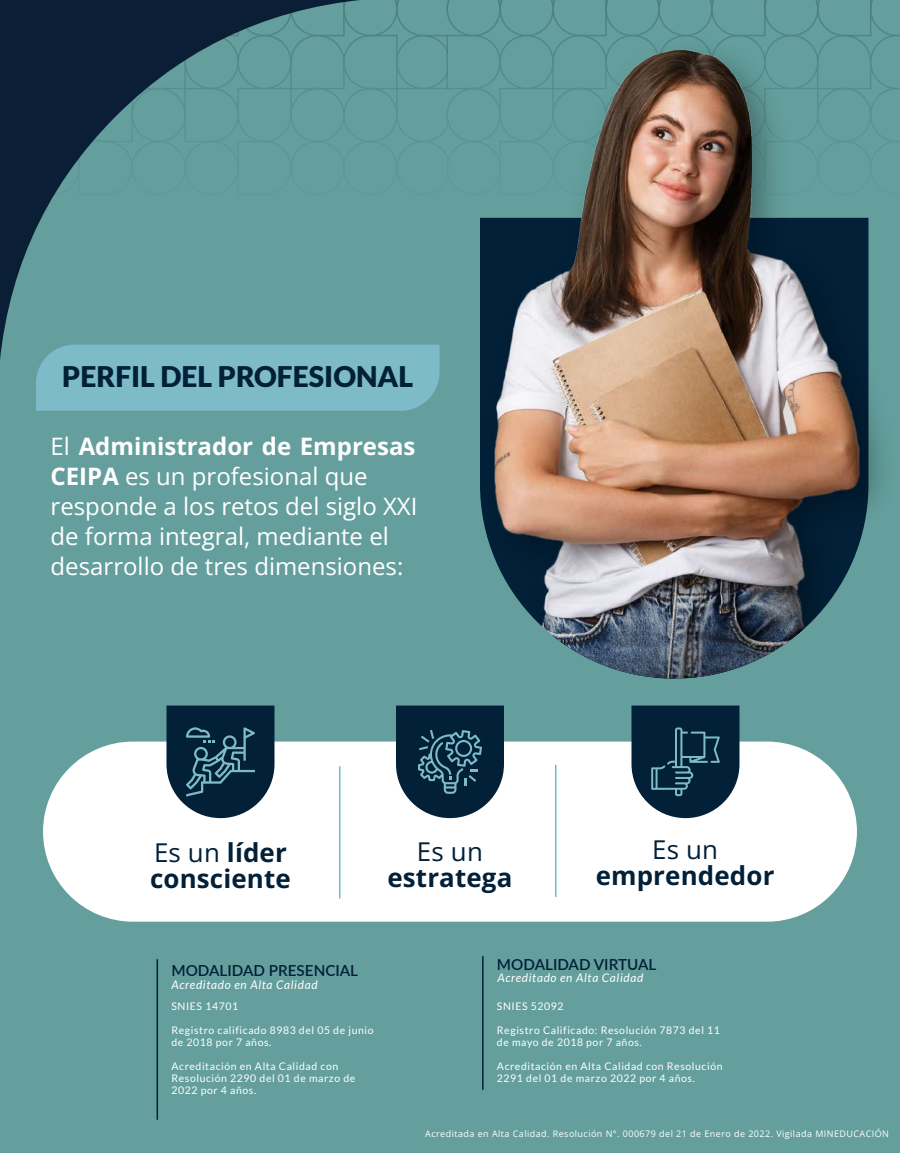
<style>
.page{position:relative;width:900px;height:1153px;background:#fff}
.page>*{position:absolute;margin:0;border:0;box-sizing:border-box;transform-origin:0 0}
.t1{font:900 28.35px "Lato";color:#022038}
.t2{font:700 25.95px/26px "Open Sans";letter-spacing:.005em;color:#022038}
.t3{font:25.95px "Open Sans";letter-spacing:.005em;color:#022038}
.t4{font:24px/30px "Open Sans";color:#fff}
.t5{font:600 15.15px "Lato";color:#022038}
.t6{font:italic 11.85px "Lato";letter-spacing:.055em;color:#fff}
.t7{font:10.5px/12px "Lato";letter-spacing:.055em;color:#fff}
.t8{font:9px "Open Sans";letter-spacing:.05em;color:#fff}
.s1{font-weight:700}
.s2{font-weight:400}
</style>
<div class="page">
<div style="left:0;top:0;width:900px;height:1152px;background:#649f9d"></div>
<svg style="left:0;top:0;width:383px;height:360px"></svg>
<div style="left:43px;top:741px;width:814px;height:180px;background:#fff;border-radius:90px"></div>
<hr style="left:339px;top:766px;width:1px;height:132px;background:#6abecc">
<hr style="left:555px;top:764px;width:1px;height:132px;background:#6abecc">
<hr style="left:157px;top:959px;width:1px;height:160px;background:#022038">
<hr style="left:482px;top:956px;width:2px;height:133px;background:#022038">
<div style="left:36px;top:344px;width:376px;height:67px;background:#7ebbc9"></div>
<img style="left:412px;top:5px;width:488px;height:673px">
<svg style="left:167px;top:705px;width:108px;height:113px"></svg>
<svg style="left:396px;top:705px;width:108px;height:113px"></svg>
<svg style="left:631px;top:705px;width:108px;height:113px"></svg>
<h1 class="t1" style="left:62px;top:360px;width:353px">PERFIL DEL PROFESIONAL</h1>
<h3 class="t4" style="left:51px;top:431px;width:368px">El <span class="s1">Administrador de Empresas<br>CEIPA</span> es un profesional que responde a los retos del siglo XXI de forma integral, mediante el desarrollo de tres dimensiones:</h3>
<h2 class="t2" style="left:150px;top:838px;width:142px"><span class="s2">Es un</span> líder consciente</h2>
<h2 class="t3" style="left:417px;top:834px;width:67px">Es un</h2>
<h2 class="t2" style="left:387px;top:864px;width:126px">estratega</h2>
<h2 class="t3" style="left:652px;top:831px;width:67px">Es un</h2>
<h2 class="t2" style="left:596px;top:861px;width:180px">emprendedor</h2>
<h3 class="t5" style="left:171px;top:959px;width:188px">MODALIDAD PRESENCIAL</h3>
<p class="t7" style="left:171px;top:1000px;width:68px">SNIES 14701</p>
<p class="t7" style="left:171px;top:1024px;width:204px">Registro calificado 8983 del 05 de junio de 2018 por 7 años.</p>
<p class="t7" style="left:171px;top:1060px;width:185px">Acreditación en Alta Calidad con<br>Resolución 2290 del 01 de marzo de<br>2022 por 4 años.</p>
<p class="t6" style="left:172px;top:978px;width:148px">Acreditado en Alta Calidad</p>
<h3 class="t5" style="left:497px;top:953px;width:161px">MODALIDAD VIRTUAL</h3>
<p class="t6" style="left:497px;top:971px;width:148px">Acreditado en Alta Calidad</p>
<p class="t7" style="left:497px;top:1000px;width:68px">SNIES 52092</p>
<p class="t7" style="left:497px;top:1024px;width:224px">Registro Calificado: Resolución 7873 del 11 de mayo de 2018 por 7 años.</p>
<p class="t7" style="left:497px;top:1060px;width:227px">Acreditación en Alta Calidad con Resolución<br>2291 del 01 de marzo 2022 por 4 años.</p>
<p class="t8" style="left:425px;top:1127px;width:465px">Acreditada en Alta Calidad. Resolución N°. 000679 del 21 de Enero de 2022. Vigilada MINEDUCACIÓN</p>
</div>
